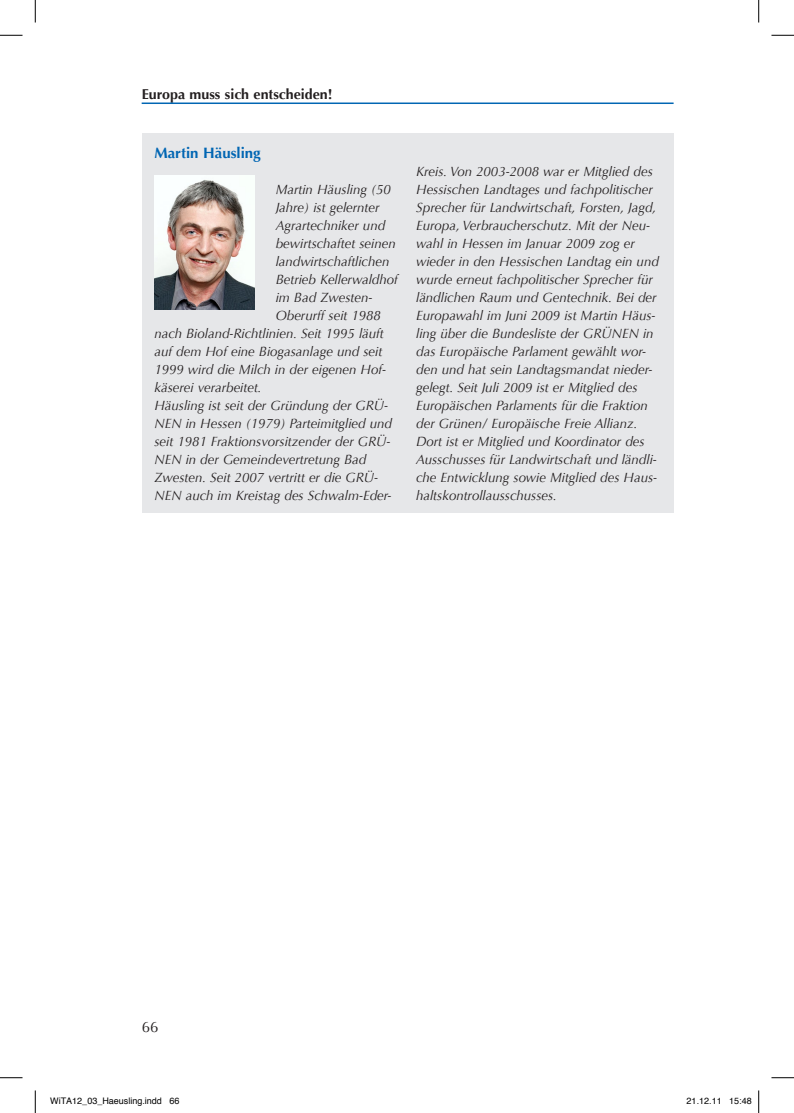
<style>
.page{position:relative;width:794px;height:1113px;background:#fff}
.page>*{position:absolute;margin:0;border:0;box-sizing:border-box;transform-origin:0 0}
.t1{font:700 15px "Optima";color:#0166b3}
.t2{font:15px "Optima";color:#231f20}
.t3{font:700 14.25px "Optima";color:#231f20}
.t4{font:italic 13.5px/18px "Optima";color:#231f20}
.t5{font:9px "Helvetica";color:#000}
</style>
<div class="page">
<hr style="left:142px;top:102px;width:531px;height:2px;background:#0166b3">
<div style="left:142px;top:133px;width:531px;height:380px;background:#e6e7e9"></div>
<img style="left:154px;top:176px;width:100px;height:133px">
<svg style="left:0;top:35px;width:22px;height:1px"></svg>
<svg style="left:771px;top:35px;width:22px;height:1px"></svg>
<svg style="left:0;top:1077px;width:22px;height:1px"></svg>
<svg style="left:771px;top:1077px;width:22px;height:1px"></svg>
<svg style="left:35px;top:0;width:1px;height:22px"></svg>
<svg style="left:35px;top:1090px;width:1px;height:22px"></svg>
<svg style="left:758px;top:0;width:1px;height:22px"></svg>
<svg style="left:758px;top:1090px;width:1px;height:22px"></svg>
<p class="t3" style="left:142px;top:86px;width:192px">Europa muss sich entscheiden!</p>
<p class="t1" style="left:154px;top:144px;width:108px">Martin Häusling</p>
<p class="t4" style="left:276px;top:180px;width:117px">Martin Häusling (50</p>
<p class="t4" style="left:276px;top:198px;width:105px">Jahre) ist gelernter</p>
<p class="t4" style="left:276px;top:216px;width:111px">Agrartechniker und</p>
<p class="t4" style="left:276px;top:234px;width:121px">bewirtschaftet seinen</p>
<p class="t4" style="left:276px;top:252px;width:115px">landwirtschaftlichen</p>
<p class="t4" style="left:276px;top:270px;width:124px">Betrieb Kellerwaldhof</p>
<p class="t4" style="left:276px;top:288px;width:98px">im Bad Zwesten-</p>
<p class="t4" style="left:276px;top:306px;width:107px">Oberurff seit 1988</p>
<p class="t4" style="left:154px;top:324px;width:231px">nach Bioland-Richtlinien. Seit 1995 läuft</p>
<p class="t4" style="left:154px;top:342px;width:229px">auf dem Hof eine Biogasanlage und seit</p>
<p class="t4" style="left:154px;top:360px;width:233px">1999 wird die Milch in der eigenen Hof-</p>
<p class="t4" style="left:154px;top:378px;width:109px">käserei verarbeitet.</p>
<p class="t4" style="left:154px;top:396px;width:235px">Häusling ist seit der Gründung der GRÜ-</p>
<p class="t4" style="left:154px;top:414px;width:239px">NEN in Hessen (1979) Parteimitglied und</p>
<p class="t4" style="left:154px;top:432px;width:237px">seit 1981 Fraktionsvorsitzender der GRÜ-</p>
<p class="t4" style="left:154px;top:450px;width:213px">NEN in der Gemeindevertretung Bad</p>
<p class="t4" style="left:154px;top:468px;width:225px">Zwesten. Seit 2007 vertritt er die GRÜ-</p>
<p class="t4" style="left:154px;top:486px;width:238px">NEN auch im Kreistag des Schwalm-Eder-</p>
<p class="t4" style="left:416px;top:162px;width:244px">Kreis. Von 2003-2008 war er Mitglied des Hessischen Landtages und fachpolitischer Sprecher für Landwirtschaft, Forsten, Jagd, Europa, Verbraucherschutz. Mit der Neu&shy;wahl in Hessen im Januar 2009 zog er wieder in den Hessischen Landtag ein und wurde erneut fachpolitischer Sprecher für ländlichen Raum und Gentechnik. Bei der Europawahl im Juni 2009 ist Martin Häus&shy;ling über die Bundesliste der GRÜNEN in das Europäische Parlament gewählt wor&shy;den und hat sein Landtagsmandat nieder&shy;gelegt. Seit Juli 2009 ist er Mitglied des Europäischen Parlaments für die Fraktion der Grünen/ Europäische Freie Allianz.<br>Dort ist er Mitglied und Koordinator des Ausschusses für Landwirtschaft und ländli&shy;che Entwicklung sowie Mitglied des Haus&shy;haltskontrollausschusses.</p>
<p class="t2" style="left:142px;top:1017px;width:18px">66</p>
<p class="t5" style="left:50px;top:1093px;width:131px">WiTA12_03_Haeusling.indd 66</p>
<p class="t5" style="left:686px;top:1093px;width:67px">21.12.11 15:48</p>
</div>
